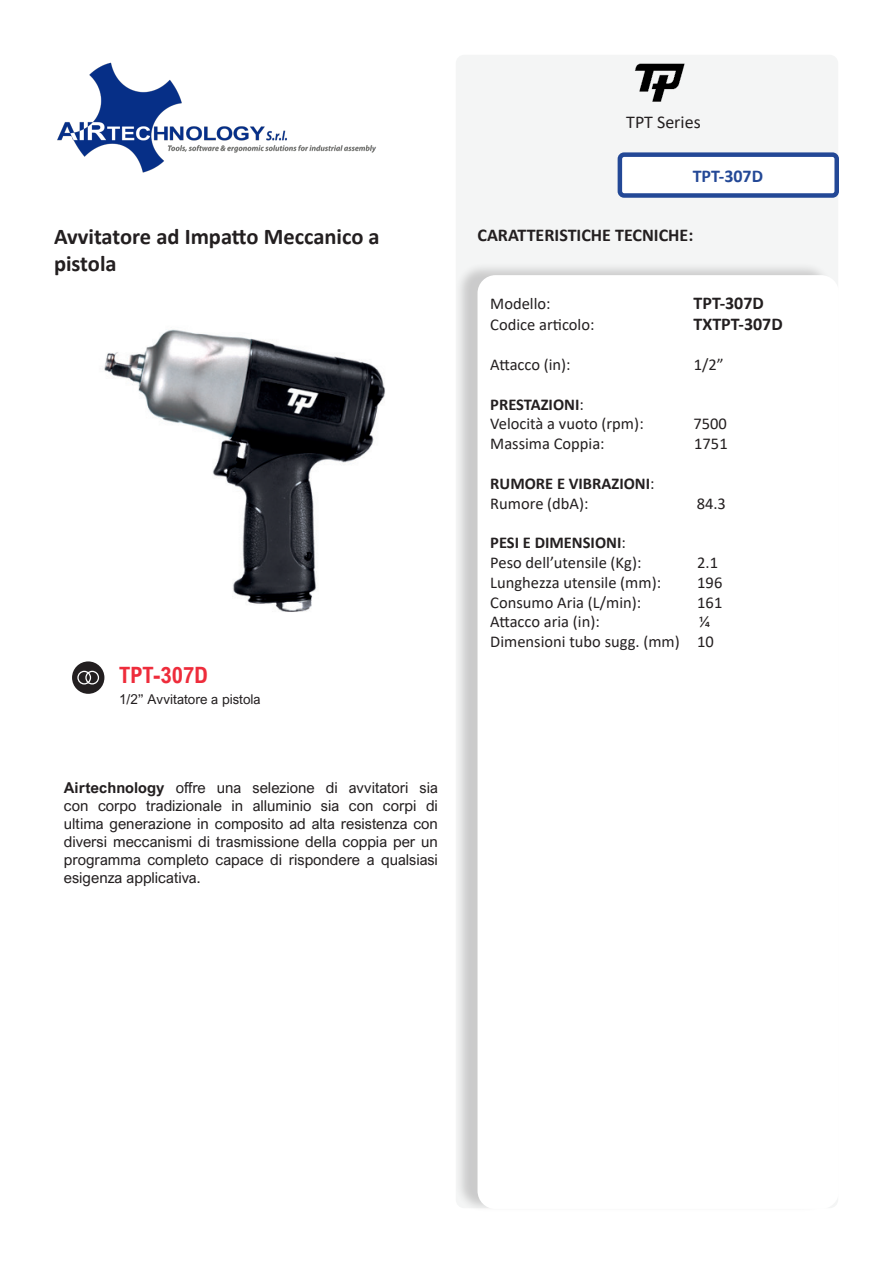
<style>
.page{position:relative;width:893px;height:1263px;background:#fff}
.page>*{position:absolute;margin:0;border:0;box-sizing:border-box;transform-origin:0 0}
.t1{font:700 22.5px/27px "Calibri";color:#231f20}
.t2{font:700 22.5px "Arial Nova Cond";color:#ee2c3b}
.t3{font:700 18px "Calibri";color:#231f20}
.t4{font:18px "Calibri";color:#231f20}
.t5{font:700 18px "Calibri";color:#234896}
.t6{font:16.5px/19.8px "Calibri";color:#231f20}
.t7{font:700 16.5px/19.8px "Calibri";color:#231f20}
.t8{font:15px/18px "Arial Nova";color:#231f20;text-align:justify}
.t9{font:13.5px "Arial Nova";color:#231f20}
.s1{font-weight:700}
.s2{font-weight:400}
</style>
<div class="page">
<img style="left:57px;top:62px;width:319px;height:111px">
<div style="left:456px;top:55px;width:382px;height:1153px;background:#f4f5f5;border-radius:9px"></div>
<div style="left:620px;top:155px;width:217px;height:40px;background:#fff;border-radius:4px"></div>
<div style="left:618px;top:152px;width:221px;height:46px;border:4px solid #234896;border-radius:4px"></div>
<div style="left:455px;top:262px;width:378px;height:951px;background:#231f20;opacity:.2"></div>
<div style="left:477px;top:275px;width:362px;height:934px;background:#fff;border-radius:18px"></div>
<img style="left:635px;top:63px;width:50px;height:39px">
<svg style="left:72px;top:661px;width:32px;height:33px"></svg>
<div style="left:85px;top:671px;width:14px;height:13px;border:1px solid #fff;border-radius:50%"></div>
<div style="left:77px;top:671px;width:14px;height:13px;border:1px solid #fff;border-radius:50%"></div>
<img style="left:104px;top:329px;width:281px;height:283px">
<p class="t4" style="left:626px;top:109px;width:76px">TPT Series</p>
<p class="t5" style="left:693px;top:163px;width:72px">TPT-307D</p>
<h1 class="t1" style="left:54px;top:223px;width:327px">Avvitatore ad Impatto Meccanico a pistola</h1>
<p class="t3" style="left:477px;top:222px;width:217px">CARATTERISTICHE TECNICHE:</p>
<p class="t6" style="left:490px;top:293px;width:62px">Modello:</p>
<p class="t3" style="left:693px;top:290px;width:72px">TPT-307D</p>
<p class="t6" style="left:490px;top:315px;width:106px">Codice articolo:</p>
<p class="t3" style="left:693px;top:312px;width:91px">TXTPT-307D</p>
<p class="t6" style="left:490px;top:354px;width:82px">Attacco (in):</p>
<p class="t6" style="left:694px;top:354px;width:31px">1/2”</p>
<p class="t6" style="left:490px;top:394px;width:155px"><span class="s1">PRESTAZIONI</span>:<br>Velocità a vuoto (rpm):</p>
<p class="t6" style="left:693px;top:414px;width:35px">7500</p>
<p class="t6" style="left:490px;top:433px;width:116px">Massima Coppia:</p>
<p class="t6" style="left:694px;top:433px;width:35px">1751</p>
<p class="t7" style="left:490px;top:473px;width:166px">RUMORE E VIBRAZIONI<span class="s2">:<br>Rumore (dbA):</span></p>
<p class="t6" style="left:697px;top:493px;width:31px">84.3</p>
<p class="t6" style="left:490px;top:532px;width:153px"><span class="s1">PESI E DIMENSIONI</span>:<br>Peso dell’utensile (Kg):</p>
<p class="t6" style="left:697px;top:552px;width:22px">2.1</p>
<h1 class="t2" style="left:119px;top:660px;width:91px">TPT-307D</h1>
<p class="t9" style="left:119px;top:691px;width:143px">1/2” Avvitatore a pistola</p>
<p class="t8" style="left:64px;top:779px;width:376px"><span class="s1">Airtechnology</span> offre una selezione di avvitatori sia con corpo tradizionale in alluminio sia con corpi di ultima generazione in composito ad alta resistenza con diversi meccanismi di trasmissione della coppia per un programma completo capace di rispondere a qualsiasi esigenza applicativa.</p>
<p class="t6" style="left:490px;top:572px;width:172px">Lunghezza utensile (mm):</p>
<p class="t6" style="left:697px;top:572px;width:27px">196</p>
<p class="t6" style="left:490px;top:592px;width:152px">Consumo Aria (L/min):</p>
<p class="t6" style="left:697px;top:592px;width:27px">161</p>
<p class="t6" style="left:490px;top:612px;width:111px">Attacco aria (in):</p>
<p class="t6" style="left:490px;top:612px;width:225px;text-align:right">1/4<br>Dimensioni tubo sugg. (mm) 10</p>
</div>
